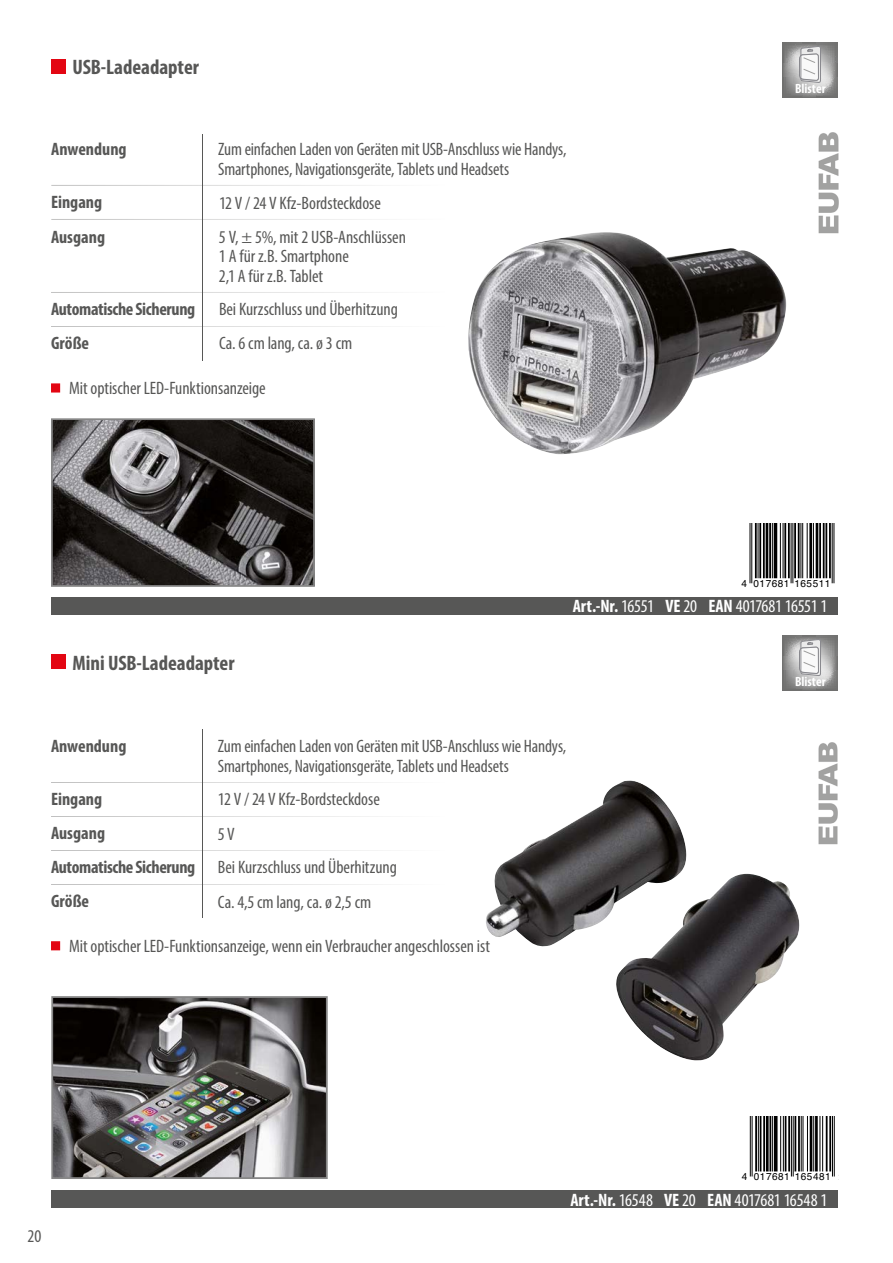
<style>
.page{position:relative;width:893px;height:1263px;background:#fff}
.page>*{position:absolute;margin:0;border:0;box-sizing:border-box;transform-origin:0 0}
.t1{font:700 condensed 21px "Myriad Pro";color:#575756}
.t2{font:condensed 18px/19.5px "Myriad Pro";letter-spacing:-.005em;color:#575756}
.t3{font:700 condensed 18px "Myriad Pro";letter-spacing:-.005em;color:#575756}
.t4{font:condensed 18px "Myriad Pro";letter-spacing:-.025em;color:#fff}
.t5{font:700 condensed 13.5px "Myriad Pro";color:#fff}
.t6{font:10.05px "Helvetica";letter-spacing:.05em;color:#000}
.s1{font-weight:700}
</style>
<div class="page">
<svg style="left:51px;top:292px;width:321px;height:1px"></svg>
<div style="left:51px;top:1191px;width:787px;height:17px;background:#575756"></div>
<div style="left:51px;top:597px;width:787px;height:17px;background:#575756"></div>
<div style="left:51px;top:654px;width:15px;height:15px;background:#e30613"></div>
<div style="left:51px;top:59px;width:15px;height:14px;background:#e30613"></div>
<img style="left:818px;top:132px;width:20px;height:102px">
<hr style="left:202px;top:729px;width:1px;height:189px;background:#575756">
<svg style="left:51px;top:816px;width:327px;height:1px"></svg>
<svg style="left:51px;top:884px;width:327px;height:1px"></svg>
<svg style="left:51px;top:850px;width:327px;height:1px"></svg>
<svg style="left:783px;top:43px;width:55px;height:54px;background:#9e9e9e"></svg>
<svg style="left:799px;top:43px;width:22px;height:40px"></svg>
<svg style="left:783px;top:636px;width:55px;height:54px;background:#9f9f9e"></svg>
<svg style="left:799px;top:636px;width:22px;height:40px"></svg>
<hr style="left:202px;top:134px;width:1px;height:226px;background:#575756">
<svg style="left:51px;top:185px;width:317px;height:1px"></svg>
<svg style="left:51px;top:782px;width:327px;height:1px"></svg>
<svg style="left:51px;top:326px;width:327px;height:1px"></svg>
<svg style="left:51px;top:219px;width:321px;height:1px"></svg>
<div style="left:51px;top:383px;width:9px;height:9px;background:#e30613;border:2px solid #e30613"></div>
<hr style="left:749px;top:523px;width:1px;height:60px;background:#000">
<hr style="left:751px;top:523px;width:1px;height:60px;background:#000">
<hr style="left:755px;top:523px;width:2px;height:55px;background:#000">
<hr style="left:758px;top:523px;width:1px;height:55px;background:#000">
<hr style="left:759px;top:523px;width:2px;height:55px;background:#000">
<hr style="left:763px;top:523px;width:2px;height:55px;background:#000">
<hr style="left:766px;top:523px;width:2px;height:55px;background:#000">
<hr style="left:769px;top:523px;width:2px;height:55px;background:#000">
<hr style="left:772px;top:523px;width:1px;height:55px;background:#000">
<hr style="left:774px;top:523px;width:3px;height:55px;background:#000">
<hr style="left:780px;top:523px;width:1px;height:55px;background:#000">
<hr style="left:783px;top:523px;width:1px;height:55px;background:#000">
<hr style="left:784px;top:523px;width:2px;height:55px;background:#000">
<hr style="left:788px;top:523px;width:2px;height:55px;background:#000">
<hr style="left:791px;top:523px;width:1px;height:60px;background:#000">
<hr style="left:792px;top:523px;width:1px;height:60px;background:#000">
<hr style="left:794px;top:523px;width:2px;height:55px;background:#000">
<hr style="left:798px;top:523px;width:2px;height:55px;background:#000">
<hr style="left:800px;top:523px;width:1px;height:55px;background:#000">
<hr style="left:802px;top:523px;width:1px;height:55px;background:#000">
<hr style="left:807px;top:523px;width:1px;height:55px;background:#000">
<hr style="left:809px;top:523px;width:3px;height:55px;background:#000">
<hr style="left:813px;top:523px;width:1px;height:55px;background:#000">
<hr style="left:816px;top:523px;width:2px;height:55px;background:#000">
<hr style="left:819px;top:523px;width:2px;height:55px;background:#000">
<hr style="left:823px;top:523px;width:2px;height:55px;background:#000">
<hr style="left:825px;top:523px;width:2px;height:55px;background:#000">
<hr style="left:829px;top:523px;width:2px;height:55px;background:#000">
<hr style="left:832px;top:523px;width:1px;height:60px;background:#000">
<hr style="left:833px;top:523px;width:1px;height:60px;background:#000">
<img style="left:54px;top:421px;width:258px;height:163px">
<div style="left:51px;top:418px;width:264px;height:169px;border:2px solid #878787"></div>
<img style="left:468px;top:232px;width:319px;height:222px">
<div style="left:51px;top:941px;width:9px;height:9px;background:#e30613;border:2px solid #e30613"></div>
<hr style="left:750px;top:1116px;width:1px;height:60px;background:#000">
<hr style="left:752px;top:1116px;width:1px;height:60px;background:#000">
<hr style="left:755px;top:1116px;width:2px;height:55px;background:#000">
<hr style="left:758px;top:1116px;width:1px;height:55px;background:#000">
<hr style="left:760px;top:1116px;width:1px;height:55px;background:#000">
<hr style="left:763px;top:1116px;width:2px;height:55px;background:#000">
<hr style="left:766px;top:1116px;width:3px;height:55px;background:#000">
<hr style="left:769px;top:1116px;width:2px;height:55px;background:#000">
<hr style="left:772px;top:1116px;width:1px;height:55px;background:#000">
<hr style="left:774px;top:1116px;width:3px;height:55px;background:#000">
<hr style="left:780px;top:1116px;width:1px;height:55px;background:#000">
<hr style="left:783px;top:1116px;width:1px;height:55px;background:#000">
<hr style="left:785px;top:1116px;width:1px;height:55px;background:#000">
<hr style="left:788px;top:1116px;width:2px;height:55px;background:#000">
<hr style="left:791px;top:1116px;width:1px;height:60px;background:#000">
<hr style="left:793px;top:1116px;width:1px;height:60px;background:#000">
<hr style="left:794px;top:1116px;width:2px;height:55px;background:#000">
<hr style="left:798px;top:1116px;width:2px;height:55px;background:#000">
<hr style="left:801px;top:1116px;width:1px;height:55px;background:#000">
<hr style="left:802px;top:1116px;width:1px;height:55px;background:#000">
<hr style="left:807px;top:1116px;width:1px;height:55px;background:#000">
<hr style="left:810px;top:1116px;width:2px;height:55px;background:#000">
<hr style="left:813px;top:1116px;width:1px;height:55px;background:#000">
<hr style="left:815px;top:1116px;width:3px;height:55px;background:#000">
<hr style="left:819px;top:1116px;width:1px;height:55px;background:#000">
<hr style="left:822px;top:1116px;width:1px;height:55px;background:#000">
<hr style="left:826px;top:1116px;width:1px;height:55px;background:#000">
<hr style="left:829px;top:1116px;width:2px;height:55px;background:#000">
<hr style="left:832px;top:1116px;width:1px;height:60px;background:#000">
<hr style="left:834px;top:1116px;width:1px;height:60px;background:#000">
<img style="left:54px;top:999px;width:271px;height:177px">
<div style="left:51px;top:996px;width:277px;height:183px;border:2px solid #878787"></div>
<img style="left:486px;top:780px;width:200px;height:167px">
<img style="left:611px;top:874px;width:189px;height:187px">
<img style="left:818px;top:742px;width:20px;height:103px">
<p class="t1" style="left:73px;top:53px;width:128px">USB-Ladeadapter</p>
<p class="t3" style="left:51px;top:138px;width:77px">Anwendung</p>
<p class="t2" style="left:218px;top:139px;width:350px">Zum einfachen Laden von Geräten mit USB-Anschluss wie Handys,<br>Smartphones, Navigationsgeräte, Tablets und Headsets</p>
<p class="t3" style="left:51px;top:191px;width:53px">Eingang</p>
<p class="t2" style="left:219px;top:193px;width:163px">12 V / 24 V Kfz-Bordsteckdose</p>
<p class="t3" style="left:51px;top:225px;width:56px">Ausgang</p>
<p class="t2" style="left:219px;top:227px;width:189px">5 V, ± 5%, mit 2 USB-Anschlüssen<br>1 A für z.B. Smartphone<br>2,1 A für z.B. Tablet</p>
<p class="t3" style="left:51px;top:298px;width:146px">Automatische Sicherung</p>
<p class="t2" style="left:219px;top:299px;width:180px">Bei Kurzschluss und Überhitzung</p>
<p class="t3" style="left:51px;top:332px;width:40px">Größe</p>
<p class="t2" style="left:219px;top:333px;width:135px">Ca. 6 cm lang, ca. ø 3 cm</p>
<p class="t2" style="left:69px;top:378px;width:198px">Mit optischer LED-Funktionsanzeige</p>
<p class="t5" style="left:795px;top:80px;width:32px">Blister</p>
<p class="t6" style="left:741px;top:575px;width:105px">4 017681 165511 &gt;</p>
<p class="t1" style="left:73px;top:649px;width:164px">Mini USB-Ladeadapter</p>
<p class="t4" style="left:573px;top:596px;width:256px"><span class="s1">Art.-Nr.</span> 16551 <span class="s1">VE</span> 20 <span class="s1">EAN</span> 4017681 16551 1</p>
<p class="t5" style="left:795px;top:673px;width:32px">Blister</p>
<p class="t3" style="left:51px;top:735px;width:77px">Anwendung</p>
<p class="t2" style="left:218px;top:736px;width:350px">Zum einfachen Laden von Geräten mit USB-Anschluss wie Handys,<br>Smartphones, Navigationsgeräte, Tablets und Headsets</p>
<p class="t3" style="left:51px;top:788px;width:53px">Eingang</p>
<p class="t2" style="left:218px;top:789px;width:163px">12 V / 24 V Kfz-Bordsteckdose</p>
<p class="t3" style="left:51px;top:822px;width:56px">Ausgang</p>
<p class="t2" style="left:218px;top:824px;width:18px">5 V</p>
<p class="t3" style="left:51px;top:856px;width:146px">Automatische Sicherung</p>
<p class="t2" style="left:218px;top:857px;width:180px">Bei Kurzschluss und Überhitzung</p>
<p class="t3" style="left:51px;top:890px;width:40px">Größe</p>
<p class="t2" style="left:218px;top:891px;width:155px">Ca. 4,5 cm lang, ca. ø 2,5 cm</p>
<p class="t2" style="left:69px;top:936px;width:422px">Mit optischer LED-Funktionsanzeige, wenn ein Verbraucher angeschlossen ist</p>
<p class="t2" style="left:28px;top:1226px;width:15px">20</p>
<p class="t6" style="left:742px;top:1168px;width:105px">4 017681 165481 &gt;</p>
<p class="t4" style="left:570px;top:1189px;width:258px"><span class="s1">Art.-Nr.</span> 16548 <span class="s1">VE</span> 20 <span class="s1">EAN</span> 4017681 16548 1</p>
</div>
